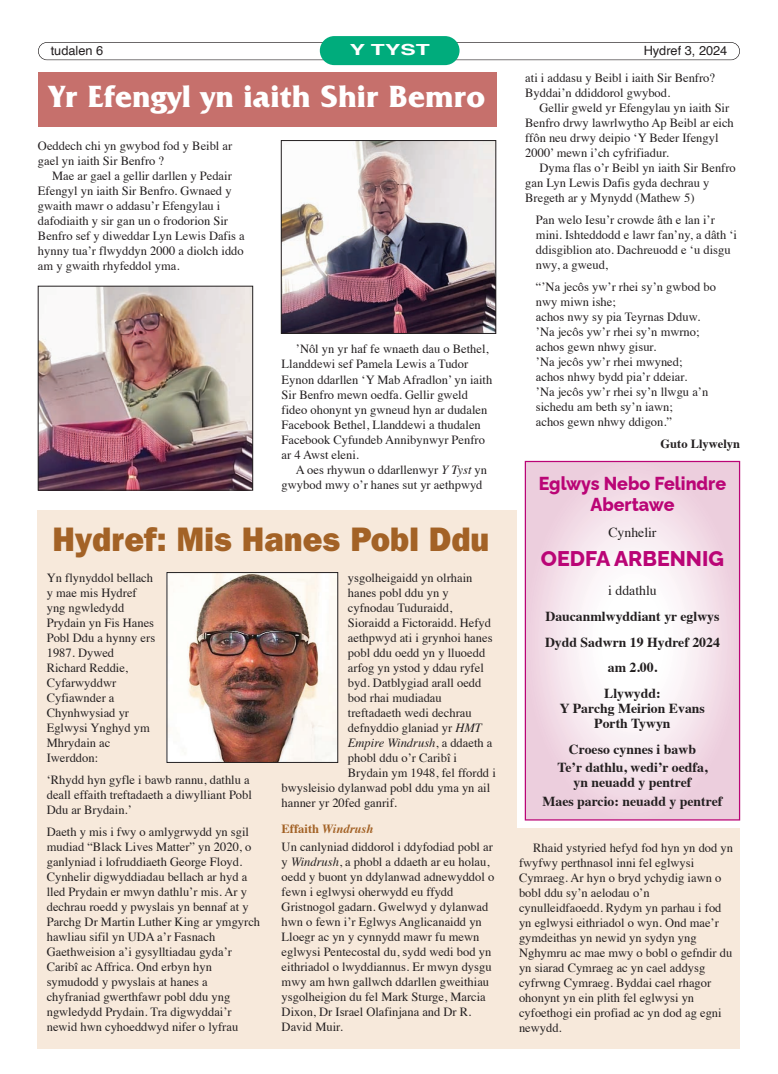
<style>
.page{position:relative;width:778px;height:1074px;background:#fff}
.page>*{position:absolute;margin:0;border:0;box-sizing:border-box;transform-origin:0 0}
.t1{font:800 33.75px "Franklin Gothic IT Cby BT";color:#a36226;scale:.95 1}
.t2{font:700 31.25px "Friz Quadrata IT Cby BT";color:#fff}
.t3{font:800 21.25px "Raleway";color:#ba0576}
.t4{font:800 18.75px "Raleway";color:#ba0576;scale:.95 1}
.t5{font:700 15.25px "Helvetica";color:#fff;scale:1.5 1}
.t6{font:700 13.75px/15px "Times";color:#231f20;text-align:center}
.t7{font:13.75px "Times";color:#231f20}
.t8{font:12.75px "Helvetica";color:#231f20}
.t9{font:12.5px/15px "Times";color:#231f20}
.t10{font:italic 12.5px "Times";color:#231f20}
.t11{font:italic 700 12.5px "Times";color:#a36226}
.t12{font:700 12.5px "Times";color:#231f20}
.s1{font-style:italic}
.s2{font-style:normal}
</style>
<div class="page">
<div style="left:38px;top:42px;width:701px;height:18px;border:1px solid #231f20;border-radius:9px"></div>
<div style="left:319px;top:36px;width:140px;height:29px;background:#00ac7c;border-radius:15px"></div>
<div style="left:38px;top:72px;width:458px;height:55px;background:#c6706c"></div>
<img style="left:40px;top:288px;width:211px;height:200px">
<div style="left:38px;top:286px;width:215px;height:204px;border:1px solid #231f20"></div>
<img style="left:283px;top:142px;width:210px;height:189px">
<div style="left:281px;top:140px;width:214px;height:193px;border:1px solid #231f20"></div>
<div style="left:38px;top:510px;width:701px;height:538px;background:#f7e9db"></div>
<img style="left:169px;top:574px;width:167px;height:186px">
<div style="left:167px;top:572px;width:171px;height:190px;border:1px solid #231f20"></div>
<div style="left:516px;top:505px;width:223px;height:323px;background:#fff"></div>
<svg style="left:526px;top:463px;width:211px;height:355px"></svg>
<div style="left:524px;top:461px;width:215px;height:359px;border:1px solid #ba0576"></div>
<p class="t8" style="left:51px;top:45px;width:54px">tudalen 6</p>
<p class="t5" style="left:349px;top:43px;width:55px">Y TYST</p>
<p class="t8" style="left:643px;top:45px;width:85px">Hydref 3, 2024</p>
<p class="t9" style="left:525px;top:71px;width:191px">ati i addasu y Beibl i iaith Sir Benfro?<br>Byddai’n ddiddorol gwybod.</p>
<p class="t9" style="left:525px;top:101px;width:210px;text-indent:14px">Gellir gweld yr Efengylau yn iaith Sir Benfro drwy lawrlwytho Ap Beibl ar eich ffôn neu drwy deipio ‘Y Beder Ifengyl 2000’ mewn i’ch cyfrifiadur.</p>
<p class="t9" style="left:525px;top:161px;width:212px;text-indent:14px">Dyma flas o’r Beibl yn iaith Sir Benfro gan Lyn Lewis Dafis gyda dechrau y<br>Bregeth ar y Mynydd (Mathew 5)</p>
<p class="t9" style="left:535px;top:213px;width:202px">Pan welo Iesu’r crowde âth e lan i’r mini. Ishteddodd e lawr fan’ny, a dâth ‘i ddisgiblion ato. Dachreuodd e ‘u disgu nwy, a gweud,</p>
<p class="t9" style="left:535px;top:280px;width:181px">“’Na jecôs yw’r rhei sy’n gwbod bo nwy miwn ishe;</p>
<p class="t9" style="left:535px;top:310px;width:166px">achos nwy sy pia Teyrnas Dduw.</p>
<p class="t9" style="left:535px;top:325px;width:165px">’Na jecôs yw’r rhei sy’n mwrno;</p>
<p class="t9" style="left:535px;top:340px;width:122px">achos gewn nhwy gisur.</p>
<p class="t9" style="left:535px;top:355px;width:148px">’Na jecôs yw’r rhei mwyned;</p>
<p class="t9" style="left:535px;top:370px;width:153px">achos nhwy bydd pia’r ddeiar.</p>
<p class="t9" style="left:535px;top:385px;width:174px">’Na jecôs yw’r rhei sy’n llwgu a’n sichedu am beth sy’n iawn;</p>
<p class="t9" style="left:535px;top:415px;width:138px">achos gewn nhwy ddigon.”</p>
<p class="t12" style="left:660px;top:439px;width:81px">Guto Llywelyn</p>
<p class="t2" style="left:49px;top:86px;width:437px">Yr Efengyl yn iaith Shir Bemro</p>
<p class="t9" style="left:38px;top:139px;width:196px">Oeddech chi yn gwybod fod y Beibl ar gael yn iaith Sir Benfro ?</p>
<p class="t9" style="left:38px;top:169px;width:208px;text-indent:14px">Mae ar gael a gellir darllen y Pedair Efengyl yn iaith Sir Benfro. Gwnaed y gwaith mawr o addasu’r Efengylau i dafodiaith y sir gan un o frodorion Sir Benfro sef y diweddar Lyn Lewis Dafis a hynny tua’r flwyddyn 2000 a diolch iddo am y gwaith rhyfeddol yma.</p>
<p class="t9" style="left:281px;top:343px;width:212px;text-indent:14px">’Nôl yn yr haf fe wnaeth dau o Bethel, Llanddewi sef Pamela Lewis a Tudor Eynon ddarllen ‘Y Mab Afradlon’ yn iaith Sir Benfro mewn oedfa. Gellir gweld fideo ohonynt yn gwneud hyn ar dudalen Facebook Bethel, Llanddewi a thudalen Facebook Cyfundeb Annibynwyr Penfro ar 4 Awst eleni.</p>
<p class="t9" style="left:281px;top:463px;width:207px;text-indent:14px">A oes rhywun o ddarllenwyr <span class="s1">Y Tyst</span> yn gwybod mwy o’r hanes sut yr aethpwyd</p>
<p class="t4" style="left:538px;top:472px;width:198px">Eglwys Nebo Felindre</p>
<p class="t4" style="left:590px;top:493px;width:90px">Abertawe</p>
<p class="t7" style="left:608px;top:526px;width:50px">Cynhelir</p>
<p class="t3" style="left:540px;top:546px;width:184px">OEDFA ARBENNIG</p>
<p class="t7" style="left:607px;top:585px;width:50px">i ddathlu</p>
<p class="t6" style="left:545px;top:610px;width:175px">Daucanmlwyddiant yr eglwys</p>
<p class="t6" style="left:544px;top:635px;width:176px">Dydd Sadwrn 19 Hydref 2024</p>
<p class="t6" style="left:607px;top:661px;width:51px">am 2.00.</p>
<p class="t6" style="left:603px;top:687px;width:58px">Llywydd:</p>
<p class="t6" style="left:559px;top:702px;width:146px">Y Parchg Meirion Evans</p>
<p class="t6" style="left:594px;top:717px;width:78px">Porth Tywyn</p>
<p class="t6" style="left:568px;top:742px;width:128px">Croeso cynnes i bawb</p>
<p class="t6" style="left:557px;top:761px;width:151px">Te’r dathlu, wedi’r oedfa, yn neuadd y pentref</p>
<p class="t6" style="left:542px;top:794px;width:181px">Maes parcio: neuadd y pentref</p>
<p class="t1" style="left:53px;top:526px;width:461px">Hydref: Mis Hanes Pobl Ddu</p>
<p class="t9" style="left:47px;top:571px;width:110px">Yn flynyddol bellach y mae mis Hydref yng ngwledydd<br>Prydain yn Fis Hanes<br>Pobl Ddu a hynny ers<br>1987. Dywed<br>Richard Reddie,<br>Cyfarwyddwr<br>Cyfiawnder a<br>Chynhwysiad yr<br>Eglwysi Ynghyd ym<br>Mhrydain ac<br>Iwerddon:</p>
<p class="t9" style="left:47px;top:773px;width:206px">‘Rhydd hyn gyfle i bawb rannu, dathlu a deall effaith treftadaeth a diwylliant Pobl<br>Ddu ar Brydain.’</p>
<p class="t9" style="left:47px;top:825px;width:215px">Daeth y mis i fwy o amlygrwydd yn sgil mudiad “Black Lives Matter” yn 2020, o ganlyniad i lofruddiaeth George Floyd.<br>Cynhelir digwyddiadau bellach ar hyd a lled Prydain er mwyn dathlu’r mis. Ar y dechrau roedd y pwyslais yn bennaf at y Parchg Dr Martin Luther King ar ymgyrch hawliau sifil yn UDA a’r Fasnach Gaethweision a’i gysylltiadau gyda’r Caribî ac Affrica. Ond erbyn hyn symudodd y pwyslais at hanes a chyfraniad gwerthfawr pobl ddu yng ngwledydd Prydain. Tra digwyddai’r newid hwn cyhoeddwyd nifer o lyfrau</p>
<p class="t9" style="left:348px;top:571px;width:126px">ysgolheigaidd yn olrhain</p>
<p class="t9" style="left:348px;top:586px;width:102px">hanes pobl ddu yn y</p>
<p class="t9" style="left:348px;top:601px;width:106px">cyfnodau Tuduraidd,</p>
<p class="t9" style="left:348px;top:616px;width:145px">Sioraidd a Fictoraidd. Hefyd</p>
<p class="t9" style="left:348px;top:631px;width:146px">aethpwyd ati i grynhoi hanes</p>
<p class="t9" style="left:348px;top:646px;width:139px">pobl ddu oedd yn y lluoedd</p>
<p class="t9" style="left:348px;top:661px;width:137px">arfog yn ystod y ddau ryfel</p>
<p class="t9" style="left:348px;top:676px;width:135px">byd. Datblygiad arall oedd</p>
<p class="t9" style="left:348px;top:691px;width:95px">bod rhai mudiadau</p>
<p class="t9" style="left:348px;top:706px;width:125px">treftadaeth wedi dechrau</p>
<p class="t9" style="left:348px;top:721px;width:135px">defnyddio glaniad yr <span class="s1">HMT</span></p>
<p class="t10" style="left:348px;top:737px;width:146px">Empire Windrush<span class="s2">, a ddaeth a</span></p>
<p class="t9" style="left:348px;top:751px;width:111px">phobl ddu o’r Caribî i</p>
<p class="t9" style="left:348px;top:766px;width:149px">Brydain ym 1948, fel ffordd i</p>
<p class="t9" style="left:281px;top:781px;width:210px">bwysleisio dylanwad pobl ddu yma yn ail</p>
<p class="t9" style="left:281px;top:796px;width:117px">hanner yr 20fed ganrif.</p>
<p class="t11" style="left:281px;top:823px;width:93px"><span class="s2">Effaith</span> Windrush</p>
<p class="t9" style="left:281px;top:840px;width:214px">Un canlyniad diddorol i ddyfodiad pobl ar y <span class="s1">Windrush</span>, a phobl a ddaeth ar eu holau, oedd y buont yn ddylanwad adnewyddol o fewn i eglwysi oherwydd eu ffydd Gristnogol gadarn. Gwelwyd y dylanwad hwn o fewn i’r Eglwys Anglicanaidd yn Lloegr ac yn y cynnydd mawr fu mewn eglwysi Pentecostal du, sydd wedi bod yn eithriadol o lwyddiannus. Er mwyn dysgu mwy am hwn gallwch ddarllen gweithiau ysgolheigion du fel Mark Sturge, Marcia Dixon, Dr Israel Olafinjana and Dr R.<br>David Muir.</p>
<p class="t9" style="left:518px;top:841px;width:215px;text-indent:14px">Rhaid ystyried hefyd fod hyn yn dod yn fwyfwy perthnasol inni fel eglwysi<br>Cymraeg. Ar hyn o bryd ychydig iawn o bobl ddu sy’n aelodau o’n cynulleidfaoedd. Rydym yn parhau i fod yn eglwysi eithriadol o wyn. Ond mae’r gymdeithas yn newid yn sydyn yng<br>Nghymru ac mae mwy o bobl o gefndir du yn siarad Cymraeg ac yn cael addysg cyfrwng Cymraeg. Byddai cael rhagor ohonynt yn ein plith fel eglwysi yn cyfoethogi ein profiad ac yn dod ag egni newydd.</p>
</div>
